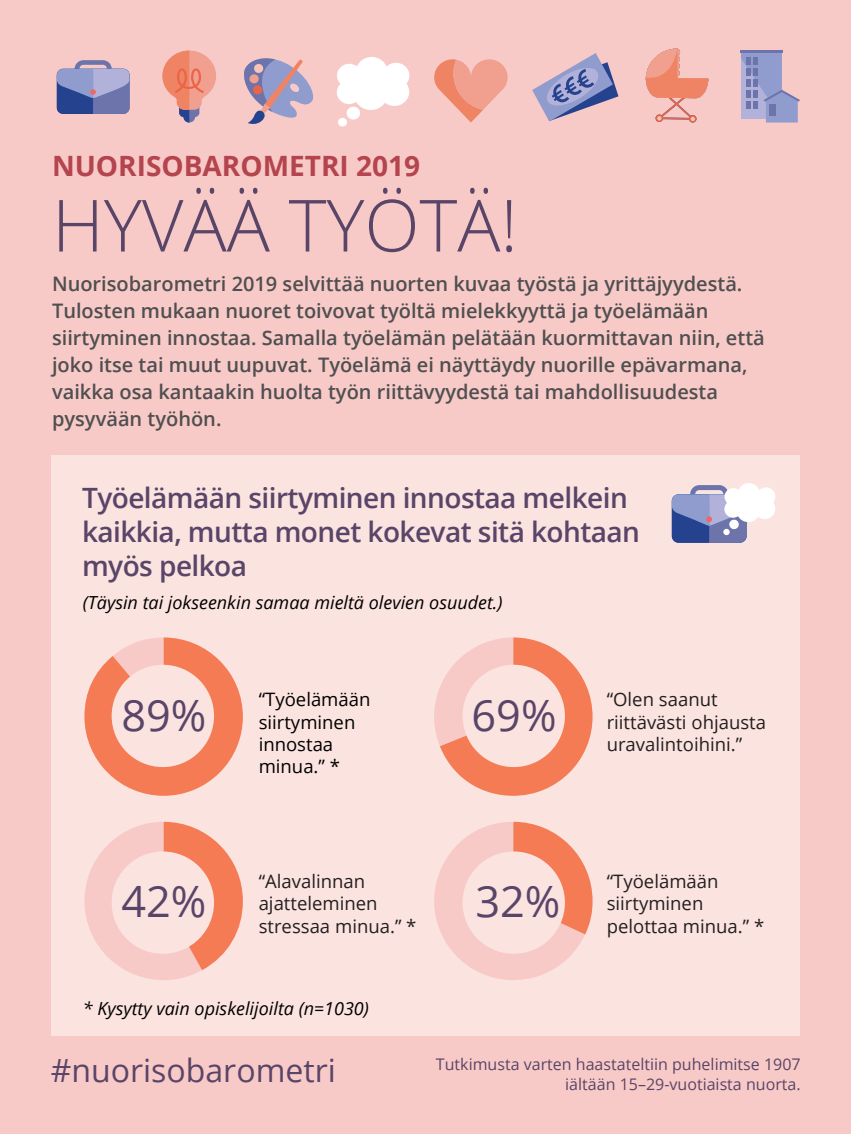
<style>
.page{position:relative;width:851px;height:1134px;background:#fff}
.page>*{position:absolute;margin:0;border:0;box-sizing:border-box;transform-origin:0 0}
.Header02{font:300 72px "Open Sans";color:#594568}
.t1{font:43.2px "Open Sans";color:#594568}
.Paragraph4{font:32px "Open Sans";color:#594568}
.Header03{font:600 28px "Open Sans";letter-spacing:-.02em;color:#594568}
.Header01{font:700 28px "Open Sans";color:#b4444e}
.paragraph1{font:600 20px/27px "Open Sans";color:#4f4f51}
.t2{font:18.6px/22.2px "Open Sans";color:#231f20}
.t3{font:18.6px/22.2px "Open Sans";color:#000}
.paragraph3{font:italic 18px "Open Sans";color:#000}
.Paragraph5{font:16px "Open Sans";color:#594568}
</style>
<div class="page">
<div style="left:0;top:0;width:850px;height:1134px;background:#f8cac7"></div>
<div style="left:51px;top:455px;width:748px;height:580px;background:#fbe3e0"></div>
<svg style="left:84px;top:637px;width:159px;height:159px"></svg>
<svg style="left:84px;top:822px;width:159px;height:158px"></svg>
<svg style="left:434px;top:637px;width:158px;height:159px"></svg>
<svg style="left:434px;top:822px;width:158px;height:158px"></svg>
<div style="left:112px;top:665px;width:102px;height:102px;background:#fbe3e0;border-radius:50%"></div>
<div style="left:112px;top:851px;width:102px;height:103px;background:#fbe3e0;border-radius:50%"></div>
<div style="left:462px;top:665px;width:103px;height:102px;background:#fbe3e0;border-radius:50%"></div>
<div style="left:462px;top:851px;width:103px;height:103px;background:#fbe3e0;border-radius:50%"></div>
<svg style="left:671px;top:483px;width:104px;height:60px"></svg>
<svg style="left:57px;top:60px;width:72px;height:54px;background:#8387b8"></svg>
<svg style="left:337px;top:57px;width:72px;height:70px"></svg>
<svg style="left:162px;top:50px;width:54px;height:73px"></svg>
<svg style="left:645px;top:49px;width:63px;height:74px"></svg>
<svg style="left:434px;top:59px;width:73px;height:64px"></svg>
<svg style="left:244px;top:58px;width:70px;height:66px"></svg>
<hr style="left:740px;top:51px;width:42px;height:2px;background:#6d74ac">
<svg style="left:741px;top:53px;width:58px;height:70px"></svg>
<svg style="left:532px;top:53px;width:86px;height:68px"></svg>
<h1 class="Header01" style="left:52px;top:146px;width:369px">NUORISOBAROMETRI 2019</h1>
<h1 class="Header02" style="left:52px;top:176px;width:467px">HYVÄÄ TYÖTÄ!</h1>
<p class="paragraph1" style="left:52px;top:269px;width:714px">Nuorisobarometri 2019 selvittää nuorten kuvaa työstä ja yrittäjyydestä.<br>Tulosten mukaan nuoret toivovat työltä mielekkyyttä ja työelämään siirtyminen innostaa. Samalla työelämän pelätään kuormittavan niin, että joko itse tai muut uupuvat. Työelämä ei näyttäydy nuorille epävarmana, vaikka osa kantaakin huolta työn riittävyydestä tai mahdollisuudesta pysyvään työhön.</p>
<h2 class="Header03" style="left:82px;top:479px;width:547px">Työelämään siirtyminen innostaa melkein</h2>
<h2 class="Header03" style="left:82px;top:513px;width:559px">kaikkia, mutta monet kokevat sitä kohtaan</h2>
<h2 class="Header03" style="left:82px;top:547px;width:166px">myös pelkoa</h2>
<p class="paragraph3" style="left:83px;top:590px;width:421px">(Täysin tai jokseenkin samaa mieltä olevien osuudet.)</p>
<p class="t1" style="left:121px;top:685px;width:86px">89%</p>
<p class="t1" style="left:121px;top:872px;width:86px">42%</p>
<p class="t3" style="left:259px;top:688px;width:113px">“Työelämään siirtyminen innostaa minua.” *</p>
<p class="t2" style="left:606px;top:688px;width:161px">“Olen saanut riittävästi ohjausta uravalintoihini.”</p>
<p class="t1" style="left:471px;top:685px;width:86px">69%</p>
<p class="t2" style="left:259px;top:870px;width:159px">“Alavalinnan ajatteleminen stressaa minua.” *</p>
<p class="t2" style="left:606px;top:870px;width:159px">“Työelämään siirtyminen pelottaa minua.” *</p>
<p class="t1" style="left:475px;top:872px;width:86px">32%</p>
<p class="paragraph3" style="left:83px;top:996px;width:288px">* Kysytty vain opiskelijoilta (n=1030)</p>
<p class="Paragraph4" style="left:51px;top:1049px;width:286px">#nuorisobarometri</p>
<p class="Paragraph5" style="left:436px;top:1053px;width:366px">Tutkimusta varten haastateltiin puhelimitse 1907</p>
<p class="Paragraph5" style="left:565px;top:1073px;width:237px">iältään 15–29-vuotiaista nuorta.</p>
</div>
